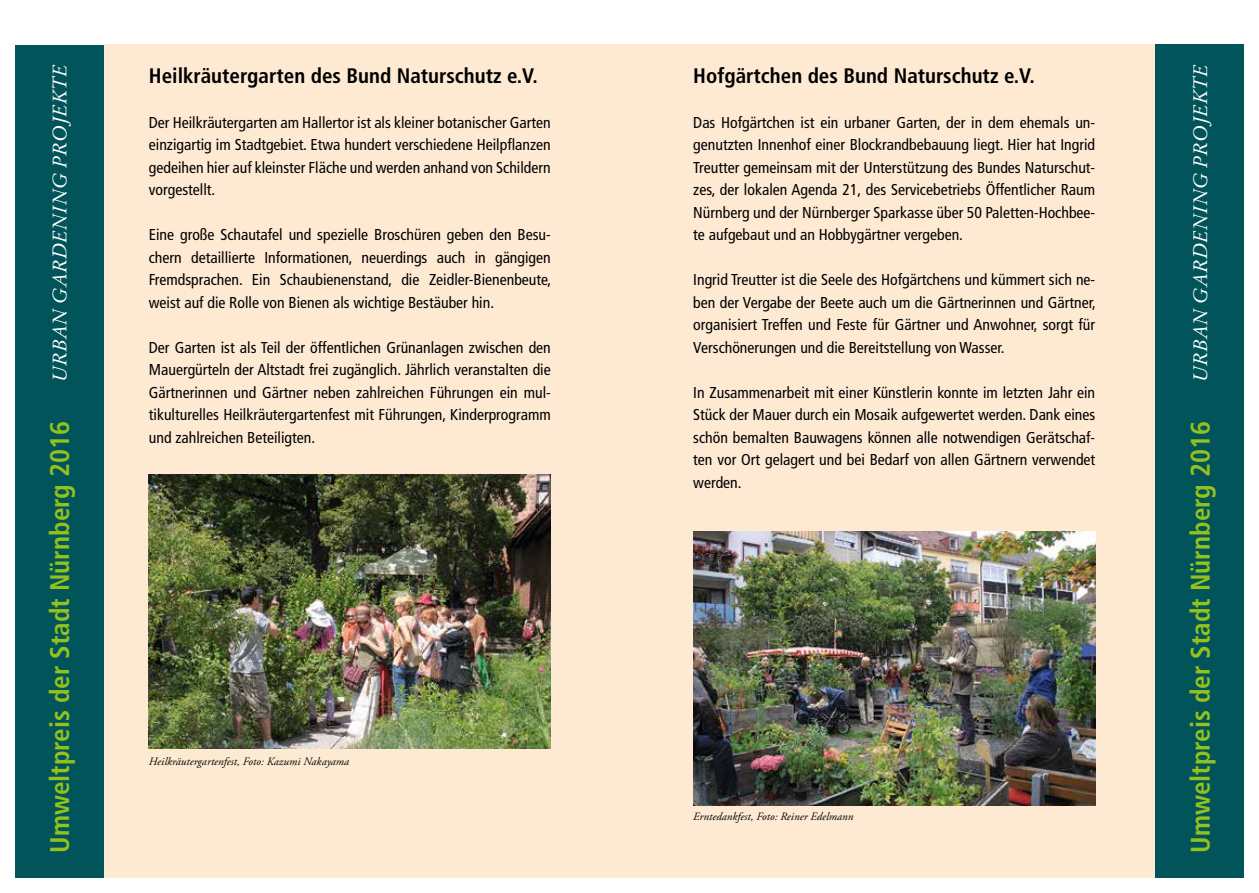
<style>
.page{position:relative;width:1259px;height:893px;background:#fff}
.page>*{position:absolute;margin:0;border:0;box-sizing:border-box;transform-origin:0 0}
.t1{font:700 condensed 27px "Frutiger LT Std";color:#94c11c}
.t2{font:700 condensed 21px "Frutiger LT Std";color:#000}
.t3{font:italic 19.5px "Stempel Garamond";color:#fff}
.t4{font:condensed 15.75px/22.5px "Frutiger LT Std";color:#000;text-align:justify}
.t5{font:italic 11.25px "Adobe Garamond Pro";letter-spacing:.005em;color:#000}
</style>
<div class="page">
<div style="left:629px;top:45px;width:532px;height:833px;background:#feead3"></div>
<div style="left:103px;top:45px;width:526px;height:833px;background:#feead3"></div>
<img style="left:693px;top:531px;width:402px;height:275px">
<div style="left:15px;top:45px;width:88px;height:832px;background:#00545a"></div>
<img style="left:149px;top:474px;width:402px;height:274px">
<div style="left:1155px;top:45px;width:89px;height:833px;background:#00545a"></div>
<p class="t3" style="left:48px;top:382px;width:320px;rotate:-90deg">URBAN GARDENING PROJEKTE</p>
<h1 class="t1" style="left:44px;top:853px;width:433px;rotate:-90deg">Umweltpreis der Stadt Nürnberg 2016</h1>
<h2 class="t2" style="left:149px;top:63px;width:390px">Heilkräutergarten des Bund Naturschutz e.V.</h2>
<p class="t4" style="left:149px;top:111px;width:403px">Der Heilkräutergarten am Hallertor ist als kleiner botanischer Garten einzigartig im Stadtgebiet. Etwa hundert verschiedene Heilpflanzen gedeihen hier auf kleinster Fläche und werden anhand von Schildern vorgestellt.</p>
<p class="t4" style="left:149px;top:223px;width:404px">Eine große Schautafel und spezielle Broschüren geben den Besu&shy;chern detaillierte Informationen, neuerdings auch in gängigen Fremdsprachen. Ein Schaubienenstand, die Zeidler-Bienenbeute, weist auf die Rolle von Bienen als wichtige Bestäuber hin.</p>
<p class="t4" style="left:149px;top:336px;width:403px">Der Garten ist als Teil der öffentlichen Grünanlagen zwischen den Mauergürteln der Altstadt frei zugänglich. Jährlich veranstalten die Gärtnerinnen und Gärtner neben zahlreichen Führungen ein mul&shy;tikulturelles Heilkräutergartenfest mit Führungen, Kinderprogramm und zahlreichen Beteiligten.</p>
<p class="t5" style="left:149px;top:755px;width:202px">Heilkräutergartenfest, Foto: Kazumi Nakayama</p>
<h2 class="t2" style="left:693px;top:63px;width:343px">Hofgärtchen des Bund Naturschutz e.V.</h2>
<p class="t4" style="left:693px;top:111px;width:403px">Das Hofgärtchen ist ein urbaner Garten, der in dem ehemals un&shy;genutzten Innenhof einer Blockrandbebauung liegt. Hier hat Ingrid Treutter gemeinsam mit der Unterstützung des Bundes Naturschut&shy;zes, der lokalen Agenda 21, des Servicebetriebs Öffentlicher Raum Nürnberg und der Nürnberger Sparkasse über 50 Paletten-Hochbee&shy;te aufgebaut und an Hobbygärtner vergeben.</p>
<p class="t4" style="left:693px;top:268px;width:404px">Ingrid Treutter ist die Seele des Hofgärtchens und kümmert sich ne&shy;ben der Vergabe der Beete auch um die Gärtnerinnen und Gärtner, organisiert Treffen und Feste für Gärtner und Anwohner, sorgt für Verschönerungen und die Bereitstellung von Wasser.</p>
<p class="t4" style="left:693px;top:381px;width:403px">In Zusammenarbeit mit einer Künstlerin konnte im letzten Jahr ein Stück der Mauer durch ein Mosaik aufgewertet werden. Dank eines schön bemalten Bauwagens können alle notwendigen Gerätschaf&shy;ten vor Ort gelagert und bei Bedarf von allen Gärtnern verwendet werden.</p>
<p class="t5" style="left:693px;top:810px;width:162px">Erntedankfest, Foto: Reiner Edelmann</p>
<p class="t3" style="left:1188px;top:382px;width:320px;rotate:-90deg">URBAN GARDENING PROJEKTE</p>
<h1 class="t1" style="left:1184px;top:853px;width:433px;rotate:-90deg">Umweltpreis der Stadt Nürnberg 2016</h1>
</div>
